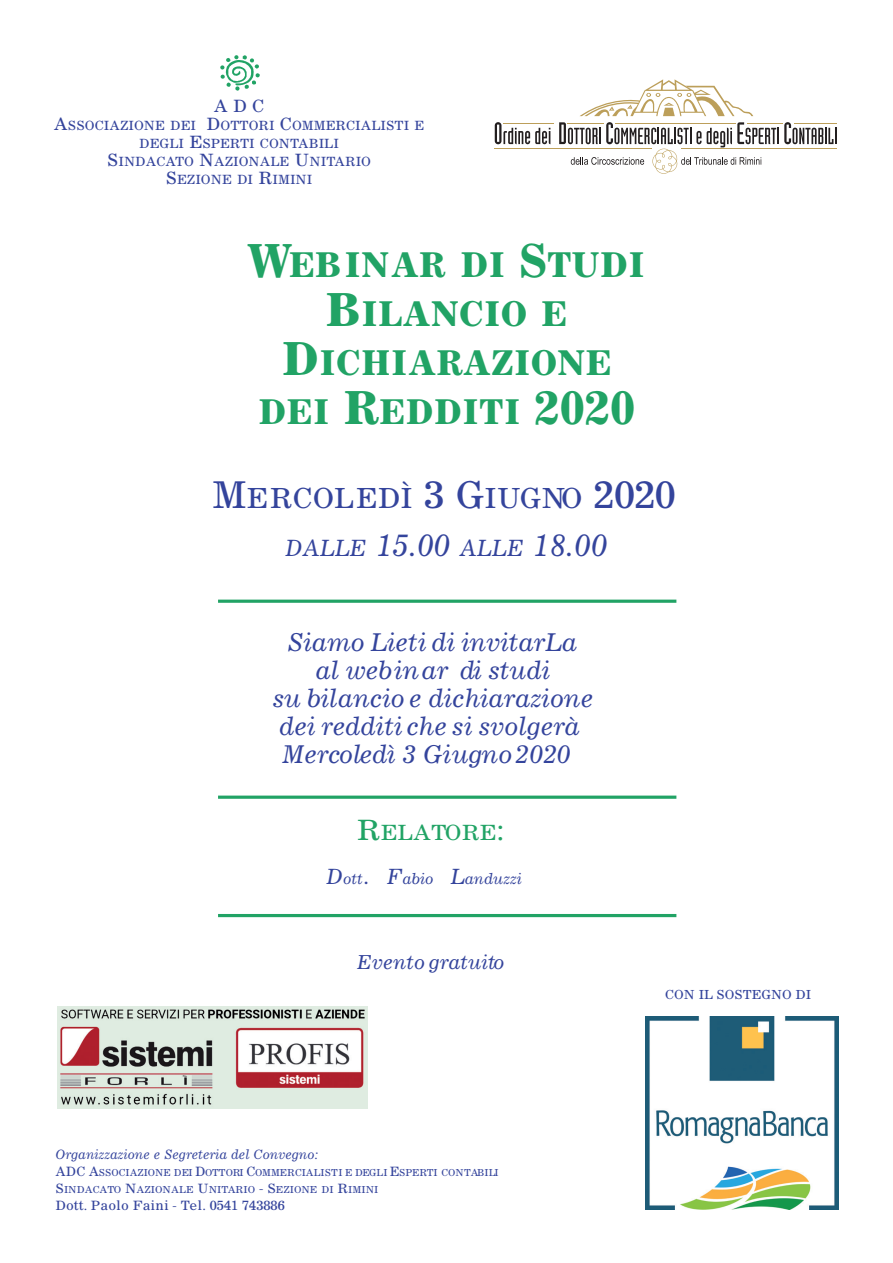
<style>
.page{position:relative;width:893px;height:1263px;background:#fff}
.page>*{position:absolute;margin:0;border:0;box-sizing:border-box;transform-origin:0 0}
.t1{font:34.05px/49.2px "Corona LT Std Bold Face No 2";color:#21a365;text-align:center}
.t2{font:italic 29.7px "Corona LT Std";color:#34449c}
.t3{font:27.6px "Corona LT Std";color:#34449c}
.t4{font:italic 24.45px/27.9px "Corona LT Std";color:#34449c;text-align:center}
.t5{font:20.85px "Corona LT Std";color:#21a365}
.t6{font:italic 19.2px "Corona LT Std";color:#34449c}
.t7{font:16.8px "Corona LT Std";color:#34449c}
.t8{font:italic 14.7px "Corona LT Std";color:#34449c}
.t9{font:italic 12.75px "Corona LT Std";color:#34449c}
.t10{font:12.75px "Corona LT Std";color:#34449c}
.t11{font:12.6px/17.9px "Corona LT Std";color:#34449c;text-align:center}
.t12{font:12.45px "Corona LT Std";color:#34449c}
.t13{font:9.6px/17px "Corona LT Std";color:#34449c}
.s1{font-size:16.8px}
.s2{font-size:45.3px}
.s3{font-size:36.75px}
.s4{font-size:22.35px}
.s5{font-size:27.9px}
.s6{font-size:20.85px}
.s7{font-size:12.75px}
</style>
<div class="page">
<img style="left:220px;top:55px;width:40px;height:36px">
<hr style="left:503px;top:123px;width:51px;height:1px;background:#bc9f5a">
<svg style="left:580px;top:79px;width:173px;height:37px"></svg>
<hr style="left:794px;top:123px;width:43px;height:1px;background:#bc9f5a">
<hr style="left:681px;top:148px;width:156px;height:1px;background:#bc9f5a">
<hr style="left:495px;top:148px;width:157px;height:1px;background:#bc9f5a">
<svg style="left:495px;top:122px;width:55px;height:22px"></svg>
<svg style="left:559px;top:122px;width:277px;height:52px"></svg>
<hr style="left:218px;top:600px;width:458px;height:3px;background:#21a365">
<svg style="left:218px;top:795px;width:458px;height:4px;background:#4db583"></svg>
<hr style="left:218px;top:914px;width:458px;height:3px;background:#21a365">
<img style="left:645px;top:1017px;width:193px;height:193px">
<img style="left:58px;top:1006px;width:309px;height:102px">
<p class="t7" style="left:214px;top:96px;width:52px">A D C</p>
<p class="t11" style="left:54px;top:116px;width:372px"><span class="s1">A</span>SSOCIAZIONE DEI <span class="s1">D</span>OTTORI <span class="s1">C</span>OMMERCIALISTI E<br>DEGLI <span class="s1">E</span>SPERTI CONTABILI<br><span class="s1">S</span>INDACATO <span class="s1">N</span>AZIONALE <span class="s1">U</span>NITARIO<br><span class="s1">S</span>EZIONE DI <span class="s1">R</span>IMINI</p>
<h1 class="t1" style="left:247px;top:239px;width:400px"><span class="s2">W</span>EBINAR DI <span class="s2">S</span>TUDI<br><span class="s2">B</span>ILANCIO E<br><span class="s2">D</span>ICHIARAZIONE<br>DEI <span class="s2">R</span>EDDITI <span class="s2">2020</span></h1>
<p class="t3" style="left:212px;top:481px;width:465px"><span class="s3">M</span>ERCOLEDÌ <span class="s3">3 G</span>IUGNO <span class="s3">2020</span></p>
<p class="t2" style="left:285px;top:527px;width:324px"><span class="s4">DALLE</span> 15.00 <span class="s4">ALLE</span> 18.00</p>
<p class="t4" style="left:273px;top:628px;width:322px">Siamo Lieti di invitarLa<br>al webinar di studi<br>su bilancio e dichiarazione dei redditi che si svolgerà<br>Mercoledì 3 Giugno2020</p>
<p class="t5" style="left:357px;top:820px;width:149px"><span class="s5">R</span>ELATORE<span class="s5">:</span></p>
<p class="t8" style="left:326px;top:870px;width:197px"><span class="s6">D</span>ott<span class="s6">. F</span>abio <span class="s6">L</span>anduzzi</p>
<p class="t6" style="left:357px;top:950px;width:149px">Evento gratuito</p>
<p class="t9" style="left:55px;top:1147px;width:264px">Organizzazione e Segreteria del Convegno:</p>
<p class="t13" style="left:55px;top:1164px;width:445px"><span class="s7">ADC A</span>SSOCIAZIONE DEI <span class="s7">D</span>OTTORI <span class="s7">C</span>OMMERCIALISTI E DEGLI <span class="s7">E</span>SPERTI CONTABILI<br><span class="s7">S</span>INDACATO <span class="s7">N</span>AZIONALE <span class="s7">U</span>NITARIO <span class="s7">- S</span>EZIONE DI <span class="s7">R</span>IMINI</p>
<p class="t10" style="left:55px;top:1197px;width:231px">Dott. Paolo Faini - Tel. 0541 743886</p>
<p class="t12" style="left:665px;top:987px;width:148px">CON IL SOSTEGNO DI</p>
</div>
